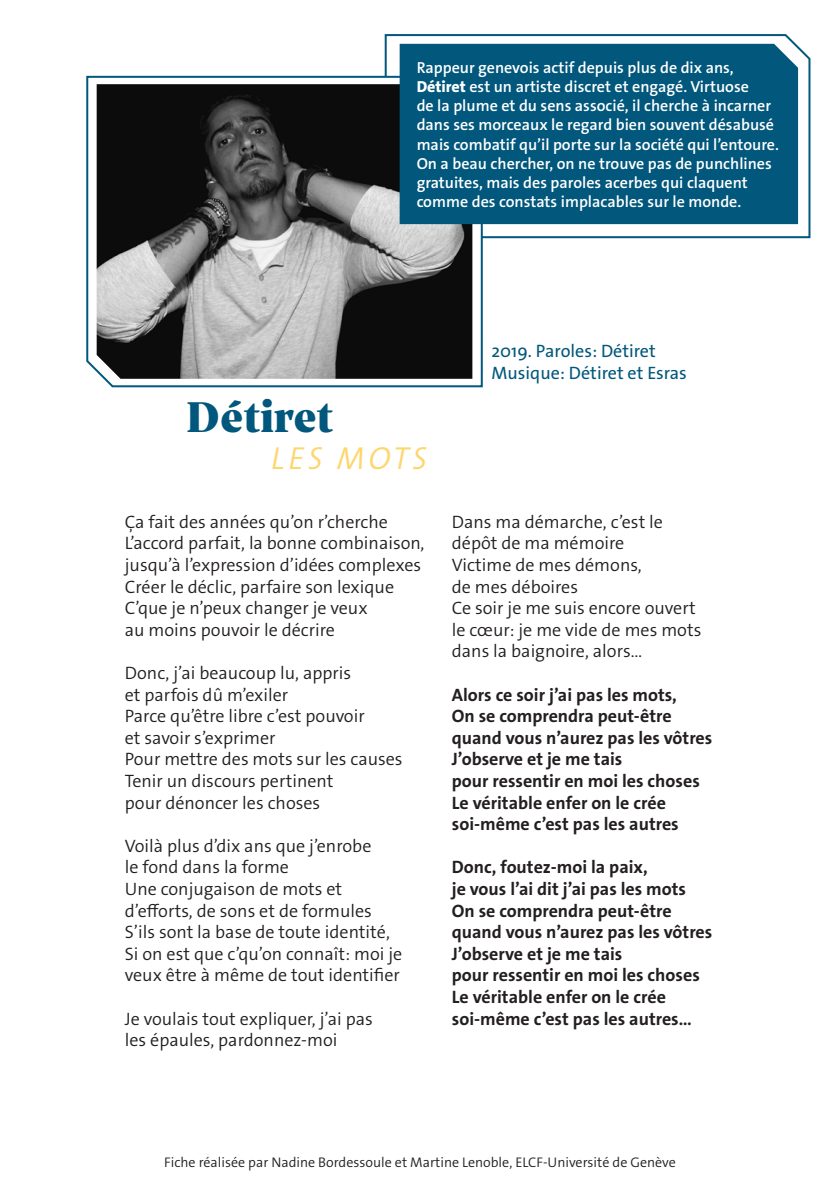
<style>
.page{position:relative;width:840px;height:1191px;background:#fff}
.page>*{position:absolute;margin:0;border:0;box-sizing:border-box;transform-origin:0 0}
.Nom_Groupe{font:900 46px "Prospectus Std";color:#01577c}
.t1{font:italic 300 32px "The Sans Os F";letter-spacing:.11em;color:#fed66e}
.t2{font:300 18px/21.6px "The Sans Os F";color:#231f20}
.t3{font:700 18px/21.6px "The Sans Os F";color:#231f20}
.t4{font:18px "The Sans Os F";color:#01577c}
.t5{font:600 16px/19.2px "The Sans Os F";color:#fff}
.t6{font:300 14px "The Sans Os F";color:#231f20}
.s1{font-weight:800}
</style>
<div class="page">
<svg style="left:384px;top:34px;width:427px;height:205px"></svg>
<svg style="left:86px;top:75px;width:397px;height:313px"></svg>
<img style="left:97px;top:84px;width:375px;height:295px">
<div style="left:399px;top:44px;width:398px;height:180px;background:#01577c"></div>
<p class="t5" style="left:416px;top:58px;width:363px">Rappeur genevois actif depuis plus de dix ans, <span class="s1">Détiret</span> est un artiste discret et engagé. Virtuose<br>de la plume et du sens associé, il cherche à incarner dans ses morceaux le regard bien souvent désabusé mais combatif qu’il porte sur la société qui l’entoure.<br>On a beau chercher, on ne trouve pas de punchlines gratuites, mais des paroles acerbes qui claquent comme des constats implacables sur le monde.</p>
<p class="Nom_Groupe" style="left:186px;top:381px;width:149px">Détiret</p>
<p class="t1" style="left:271px;top:438px;width:157px">LES MOTS</p>
<p class="t2" style="left:125px;top:511px;width:264px">Ça fait des années qu’on r’cherche</p>
<p class="t2" style="left:125px;top:532px;width:301px">L’accord parfait, la bonne combinaison, jusqu’à l’expression d’idées complexes</p>
<p class="t2" style="left:125px;top:576px;width:270px">Créer le déclic, parfaire son lexique</p>
<p class="t2" style="left:125px;top:597px;width:244px">C’que je n’peux changer je veux au moins pouvoir le décrire</p>
<p class="t2" style="left:125px;top:662px;width:228px">Donc, j’ai beaucoup lu, appris et parfois dû m’exiler</p>
<p class="t2" style="left:125px;top:705px;width:241px">Parce qu’être libre c’est pouvoir et savoir s’exprimer</p>
<p class="t2" style="left:125px;top:748px;width:279px">Pour mettre des mots sur les causes</p>
<p class="t2" style="left:125px;top:770px;width:210px">Tenir un discours pertinent pour dénoncer les choses</p>
<p class="t2" style="left:125px;top:835px;width:248px">Voilà plus d’dix ans que j’enrobe le fond dans la forme</p>
<p class="t2" style="left:125px;top:878px;width:248px">Une conjugaison de mots et d’efforts, de sons et de formules</p>
<p class="t2" style="left:125px;top:921px;width:266px">S’ils sont la base de toute identité,</p>
<p class="t2" style="left:125px;top:943px;width:279px">Si on est que c’qu’on connaît: moi je veux être à même de tout identifier</p>
<p class="t2" style="left:125px;top:1008px;width:249px">Je voulais tout expliquer, j’ai pas les épaules, pardonnez-moi</p>
<p class="t4" style="left:491px;top:340px;width:166px">2019. Paroles: Détiret</p>
<p class="t4" style="left:491px;top:361px;width:197px">Musique: Détiret et Esras</p>
<p class="t2" style="left:451px;top:511px;width:212px">Dans ma démarche, c’est le dépôt de ma mémoire</p>
<p class="t2" style="left:451px;top:554px;width:191px">Victime de mes démons, de mes déboires</p>
<p class="t2" style="left:451px;top:597px;width:251px">Ce soir je me suis encore ouvert le cœur: je me vide de mes mots dans la baignoire, alors…</p>
<p class="t3" style="left:451px;top:684px;width:226px">Alors ce soir j’ai pas les mots,</p>
<p class="t3" style="left:451px;top:705px;width:262px">On se comprendra peut-être quand vous n’aurez pas les vôtres</p>
<p class="t3" style="left:451px;top:748px;width:249px">J’observe et je me tais<br>pour ressentir en moi les choses</p>
<p class="t3" style="left:451px;top:792px;width:228px">Le véritable enfer on le crée soi-même c’est pas les autres</p>
<p class="t3" style="left:451px;top:856px;width:236px">Donc, foutez-moi la paix,<br>je vous l’ai dit j’ai pas les mots</p>
<p class="t3" style="left:451px;top:900px;width:262px">On se comprendra peut-être quand vous n’aurez pas les vôtres</p>
<p class="t3" style="left:451px;top:943px;width:249px">J’observe et je me tais<br>pour ressentir en moi les choses</p>
<p class="t3" style="left:451px;top:986px;width:241px">Le véritable enfer on le crée soi-même c’est pas les autres…</p>
<p class="t6" style="left:164px;top:1153px;width:512px">Fiche réalisée par Nadine Bordessoule et Martine Lenoble, ELCF-Université de Genève</p>
</div>
